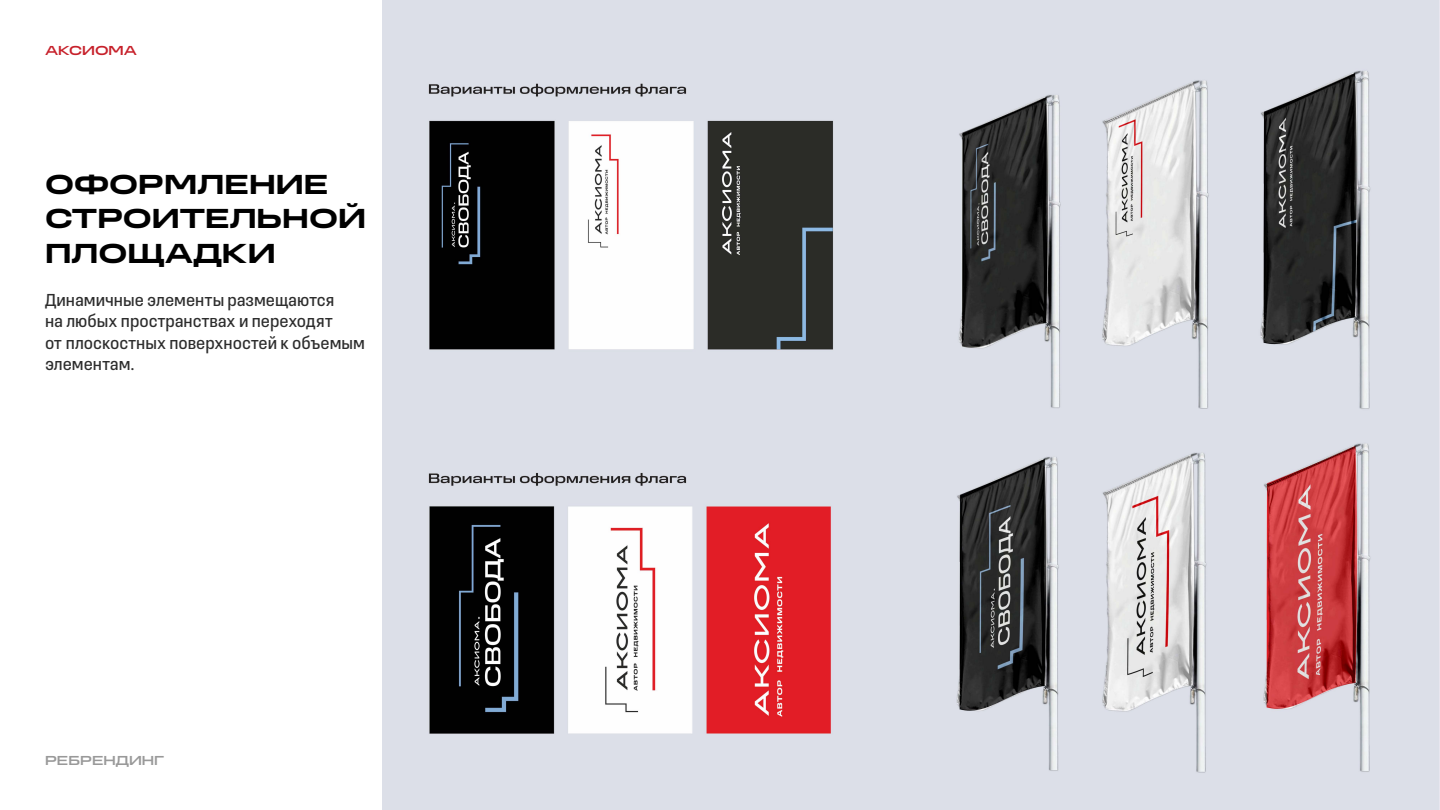
<style>
.page{position:relative;width:1440px;height:810px;background:#fff}
.page>*{position:absolute;margin:0;border:0;box-sizing:border-box;transform-origin:0 0}
.t1{font:700 28.5px/34.2px "Loos Extended";color:#000}
.t2{font:18px/21.6px "Loos Condensed";color:#2d2d2d}
.t3{font:500 13.5px "Loos Extended";color:#999}
.t4{font:500 13.5px "Loos Extended";color:#c7212b}
</style>
<div class="page">
<img style="left:382px;top:0;width:1057px;height:810px">
<p class="t4" style="left:45px;top:41px;width:94px">АКСИОМА</p>
<h1 class="t1" style="left:45px;top:166px;width:323px">ОФОРМЛЕНИЕ<br>СТРОИТЕЛЬНОЙ<br>ПЛОЩАДКИ</h1>
<p class="t2" style="left:45px;top:288px;width:321px">Динамичные элементы размещаются<br>на любых пространствах и переходят<br>от плоскостных поверхностей к объемым элементам.</p>
<p class="t3" style="left:45px;top:751px;width:121px">РЕБРЕНДИНГ</p>
</div>
